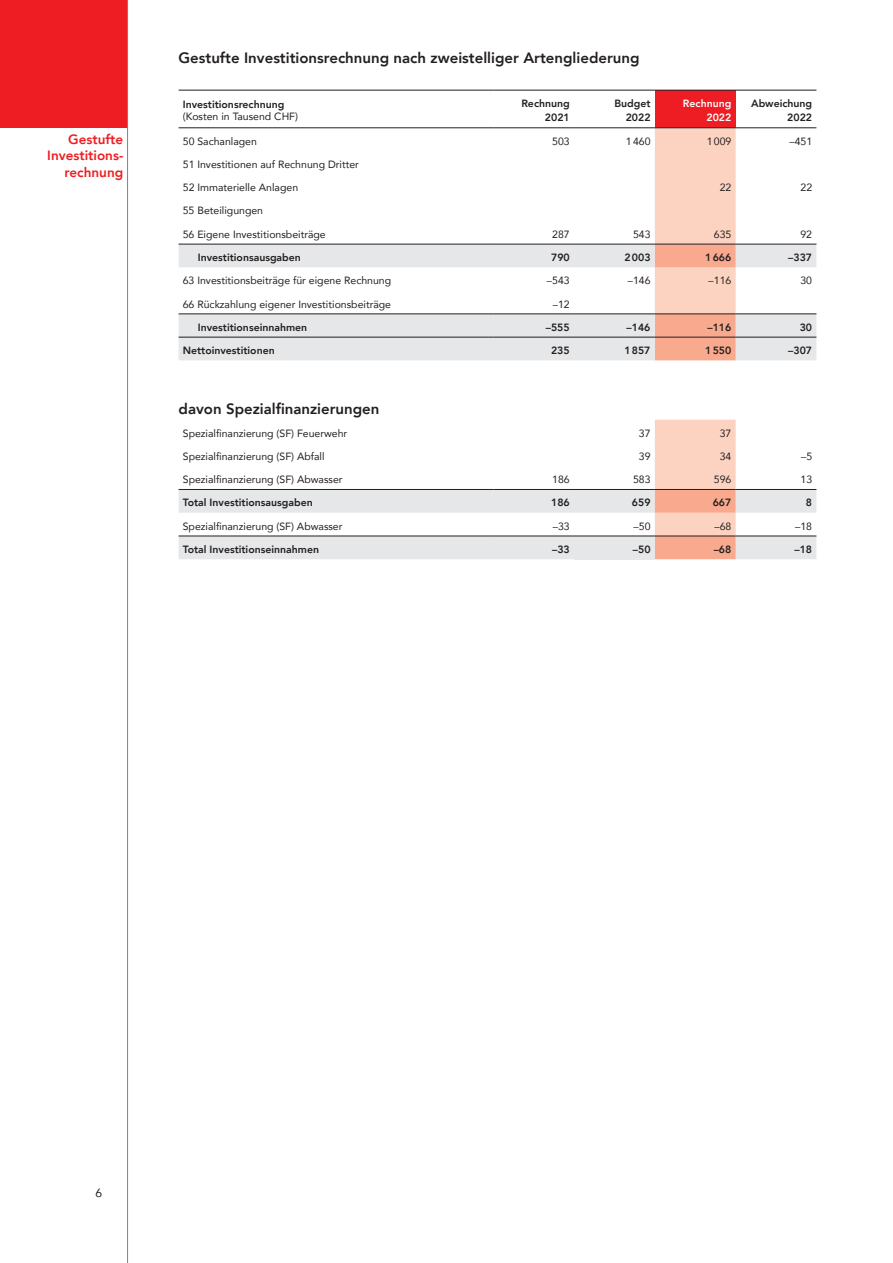
<style>
.page{position:relative;width:893px;height:1263px;background:#fff}
.page>*{position:absolute;margin:0;border:0;box-sizing:border-box;transform-origin:0 0}
.t1{font:800 15px "Avenir";color:#231f20}
.t2{font:800 13.5px/16.5px "Avenir";color:#ee1d23;text-align:right}
.t3{font:12px "Avenir";color:#231f20}
.t4{font:10.5px "Avenir";color:#231f20}
.t5{font:800 10.5px/14.4px "Avenir";color:#231f20;text-align:right}
.t6{font:800 10.5px/14.4px "Avenir";color:#fff;text-align:right}
</style>
<div class="page">
<div style="left:655px;top:90px;width:81px;height:38px;background:#ee1d23"></div>
<svg style="left:179px;top:245px;width:637px;height:115px;fill:#e6e7e9"></svg>
<svg style="left:574px;top:129px;width:162px;height:231px"></svg>
<hr style="left:179px;top:128px;width:314px;height:1px;background:#231f20">
<hr style="left:493px;top:128px;width:81px;height:1px;background:#231f20">
<hr style="left:574px;top:128px;width:81px;height:1px;background:#231f20">
<hr style="left:655px;top:128px;width:81px;height:1px;background:#231f20">
<hr style="left:736px;top:128px;width:80px;height:1px;background:#231f20">
<hr style="left:179px;top:90px;width:314px;height:1px;background:#231f20">
<hr style="left:493px;top:90px;width:81px;height:1px;background:#231f20">
<hr style="left:574px;top:90px;width:81px;height:1px;background:#231f20">
<hr style="left:655px;top:90px;width:81px;height:1px;background:#231f20">
<hr style="left:736px;top:90px;width:80px;height:1px;background:#231f20">
<hr style="left:179px;top:244px;width:314px;height:1px;background:#231f20">
<hr style="left:493px;top:244px;width:81px;height:1px;background:#231f20">
<hr style="left:574px;top:244px;width:81px;height:1px;background:#231f20">
<hr style="left:655px;top:244px;width:81px;height:1px;background:#231f20">
<hr style="left:736px;top:244px;width:80px;height:1px;background:#231f20">
<hr style="left:179px;top:337px;width:314px;height:1px;background:#231f20">
<hr style="left:493px;top:337px;width:81px;height:1px;background:#231f20">
<hr style="left:574px;top:337px;width:81px;height:1px;background:#231f20">
<hr style="left:655px;top:337px;width:81px;height:1px;background:#231f20">
<hr style="left:736px;top:337px;width:80px;height:1px;background:#231f20">
<hr style="left:179px;top:314px;width:314px;height:1px;background:#231f20">
<hr style="left:493px;top:314px;width:81px;height:1px;background:#231f20">
<hr style="left:574px;top:314px;width:81px;height:1px;background:#231f20">
<hr style="left:655px;top:314px;width:81px;height:1px;background:#231f20">
<hr style="left:736px;top:314px;width:80px;height:1px;background:#231f20">
<svg style="left:179px;top:420px;width:637px;height:139px"></svg>
<div style="left:574px;top:536px;width:81px;height:23px;background:#e6e7e9"></div>
<hr style="left:179px;top:489px;width:314px;height:1px;background:#231f20">
<hr style="left:493px;top:489px;width:81px;height:1px;background:#231f20">
<hr style="left:574px;top:489px;width:81px;height:1px;background:#231f20">
<hr style="left:655px;top:489px;width:81px;height:1px;background:#231f20">
<hr style="left:736px;top:489px;width:80px;height:1px;background:#231f20">
<hr style="left:179px;top:536px;width:314px;height:1px;background:#231f20">
<hr style="left:493px;top:536px;width:81px;height:1px;background:#231f20">
<hr style="left:574px;top:536px;width:81px;height:1px;background:#231f20">
<hr style="left:655px;top:536px;width:81px;height:1px;background:#231f20">
<hr style="left:736px;top:536px;width:80px;height:1px;background:#231f20">
<div style="left:0;top:0;width:128px;height:128px;background:#ee1d23"></div>
<hr style="left:127px;top:0;width:1px;height:1263px;background:#808285">
<p class="t2" style="left:47px;top:131px;width:78px">Gestufte<br>Investitions&shy;rechnung</p>
<h1 class="t1" style="left:179px;top:46px;width:462px">Gestufte Investitionsrechnung nach zweistelliger Artengliederung</h1>
<p class="t5" style="left:183px;top:97px;width:103px">Investitionsrechnung</p>
<p class="t4" style="left:183px;top:108px;width:117px">(Kosten in Tausend CHF)</p>
<p class="t5" style="left:521px;top:96px;width:50px">Rechnung<br>2021</p>
<p class="t5" style="left:614px;top:96px;width:38px">Budget<br>2022</p>
<p class="t6" style="left:683px;top:96px;width:50px">Rechnung<br>2022</p>
<p class="t5" style="left:751px;top:96px;width:63px">Abweichung<br>2022</p>
<p class="t4" style="left:183px;top:133px;width:76px">50 Sachanlagen</p>
<p class="t4" style="left:552px;top:133px;width:19px">503</p>
<p class="t4" style="left:626px;top:133px;width:26px">1460</p>
<p class="t4" style="left:707px;top:133px;width:26px">1009</p>
<p class="t4" style="left:789px;top:133px;width:24px">–451</p>
<p class="t4" style="left:183px;top:156px;width:178px">51 Investitionen auf Rechnung Dritter</p>
<p class="t4" style="left:183px;top:179px;width:117px">52 Immaterielle Anlagen</p>
<p class="t4" style="left:720px;top:179px;width:13px">22</p>
<p class="t4" style="left:800px;top:179px;width:13px">22</p>
<p class="t4" style="left:183px;top:202px;width:82px">55 Beteiligungen</p>
<p class="t4" style="left:183px;top:226px;width:144px">56 Eigene Investitionsbeiträge</p>
<p class="t4" style="left:552px;top:226px;width:19px">287</p>
<p class="t4" style="left:633px;top:226px;width:19px">543</p>
<p class="t4" style="left:714px;top:226px;width:19px">635</p>
<p class="t4" style="left:800px;top:226px;width:13px">92</p>
<p class="t5" style="left:198px;top:250px;width:105px">Investitionsausgaben</p>
<p class="t5" style="left:551px;top:250px;width:20px">790</p>
<p class="t5" style="left:624px;top:250px;width:28px">2003</p>
<p class="t5" style="left:705px;top:250px;width:28px">1666</p>
<p class="t5" style="left:788px;top:250px;width:25px">–337</p>
<p class="t4" style="left:183px;top:272px;width:210px">63 Investitionsbeiträge für eigene Rechnung</p>
<p class="t4" style="left:547px;top:272px;width:24px">–543</p>
<p class="t4" style="left:628px;top:272px;width:24px">–146</p>
<p class="t4" style="left:709px;top:272px;width:24px">–116</p>
<p class="t4" style="left:800px;top:272px;width:13px">30</p>
<p class="t4" style="left:183px;top:295px;width:210px">66 Rückzahlung eigener Investitionsbeiträge</p>
<p class="t4" style="left:553px;top:295px;width:18px">–12</p>
<p class="t5" style="left:198px;top:320px;width:111px">Investitionseinnahmen</p>
<p class="t5" style="left:546px;top:320px;width:25px">–555</p>
<p class="t5" style="left:627px;top:320px;width:25px">–146</p>
<p class="t5" style="left:707px;top:320px;width:25px">–116</p>
<p class="t5" style="left:800px;top:320px;width:14px">30</p>
<p class="t5" style="left:183px;top:343px;width:93px">Nettoinvestitionen</p>
<p class="t5" style="left:551px;top:343px;width:20px">235</p>
<p class="t5" style="left:624px;top:343px;width:28px">1857</p>
<p class="t5" style="left:705px;top:343px;width:28px">1550</p>
<p class="t5" style="left:788px;top:343px;width:25px">–307</p>
<h1 class="t1" style="left:179px;top:397px;width:202px">davon Spezialfinanzierungen</h1>
<p class="t4" style="left:183px;top:424px;width:166px">Spezialfinanzierung (SF) Feuerwehr</p>
<p class="t4" style="left:639px;top:424px;width:13px">37</p>
<p class="t4" style="left:720px;top:424px;width:13px">37</p>
<p class="t4" style="left:183px;top:448px;width:143px">Spezialfinanzierung (SF) Abfall</p>
<p class="t4" style="left:639px;top:448px;width:13px">39</p>
<p class="t4" style="left:720px;top:448px;width:13px">34</p>
<p class="t4" style="left:801px;top:448px;width:13px">–5</p>
<p class="t4" style="left:183px;top:471px;width:161px">Spezialfinanzierung (SF) Abwasser</p>
<p class="t4" style="left:552px;top:471px;width:19px">186</p>
<p class="t4" style="left:633px;top:471px;width:19px">583</p>
<p class="t4" style="left:714px;top:471px;width:19px">596</p>
<p class="t4" style="left:800px;top:471px;width:13px">13</p>
<p class="t5" style="left:183px;top:495px;width:131px">Total Investitionsausgaben</p>
<p class="t5" style="left:551px;top:495px;width:20px">186</p>
<p class="t5" style="left:632px;top:495px;width:20px">659</p>
<p class="t5" style="left:713px;top:495px;width:20px">667</p>
<p class="t5" style="left:806px;top:495px;width:8px">8</p>
<p class="t4" style="left:183px;top:517px;width:161px">Spezialfinanzierung (SF) Abwasser</p>
<p class="t4" style="left:553px;top:517px;width:18px">–33</p>
<p class="t4" style="left:634px;top:517px;width:18px">–50</p>
<p class="t4" style="left:714px;top:517px;width:18px">–68</p>
<p class="t4" style="left:795px;top:517px;width:18px">–18</p>
<p class="t5" style="left:183px;top:542px;width:138px">Total Investitionseinnahmen</p>
<p class="t5" style="left:552px;top:542px;width:19px">–33</p>
<p class="t5" style="left:633px;top:542px;width:19px">–50</p>
<p class="t5" style="left:714px;top:542px;width:19px">–68</p>
<p class="t5" style="left:794px;top:542px;width:19px">–18</p>
<p class="t3" style="left:95px;top:1183px;width:8px">6</p>
</div>
